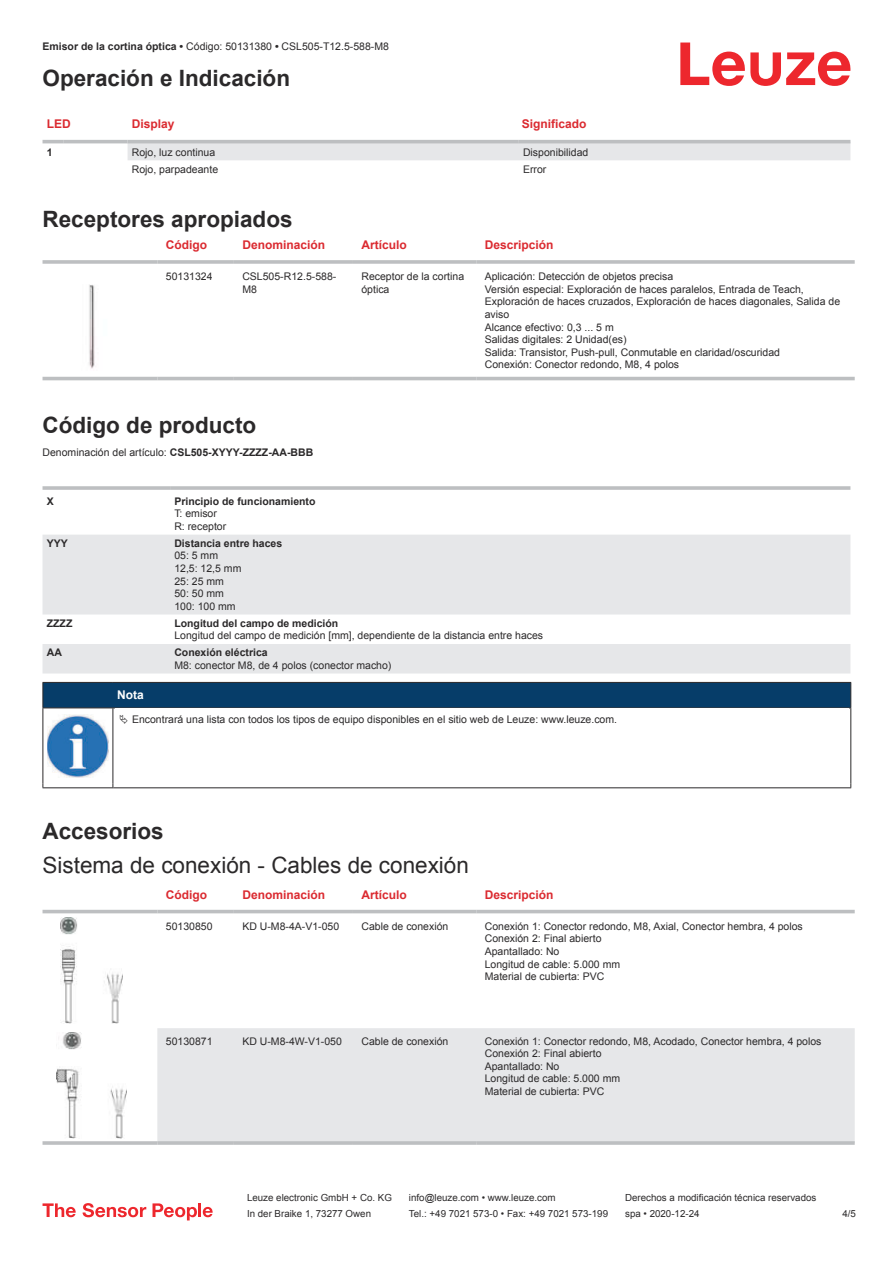
<style>
.page{position:relative;width:893px;height:1263px;background:#fff}
.page>*{position:absolute;margin:0;border:0;box-sizing:border-box;transform-origin:0 0}
.t1{font:700 22.5px "Arial";color:#2b292a}
.t2{font:22.5px "Arial";color:#2b292a}
.t3{font:700 12px "Arial";color:#db2a30}
.t4{font:700 12px "Arial";color:#fff}
.t5{font:10.5px/12.6px "Arial";color:#2b292a}
.t6{font:700 10.5px "Arial";color:#2b292a}
.t7{font:9.75px "Arial";color:#2b292a}
.s1{font-weight:700}
</style>
<div class="page">
<svg style="left:680px;top:43px;width:170px;height:43px"></svg>
<div style="left:128px;top:143px;width:722px;height:17px;background:#e6e7e9"></div>
<hr style="left:43px;top:140px;width:21px;height:3px;background:#bdbfc1">
<hr style="left:64px;top:140px;width:64px;height:3px;background:#bdbfc1">
<hr style="left:128px;top:140px;width:391px;height:3px;background:#bdbfc1">
<hr style="left:519px;top:140px;width:331px;height:3px;background:#bdbfc1">
<div style="left:43px;top:376px;width:812px;height:5px;background:#eeefef"></div>
<hr style="left:43px;top:260px;width:114px;height:4px;background:#bdbfc1">
<hr style="left:157px;top:260px;width:77px;height:4px;background:#c7c9ca">
<hr style="left:234px;top:260px;width:119px;height:4px;background:#bdbfc1">
<hr style="left:353px;top:260px;width:123px;height:4px;background:#bdbfc1">
<hr style="left:476px;top:260px;width:379px;height:4px;background:#c7c9ca">
<hr style="left:43px;top:377px;width:114px;height:3px;background:#bdbfc1">
<hr style="left:157px;top:377px;width:77px;height:3px;background:#bdbfc1">
<hr style="left:234px;top:377px;width:119px;height:3px;background:#bdbfc1">
<hr style="left:353px;top:377px;width:123px;height:3px;background:#bdbfc1">
<hr style="left:476px;top:377px;width:379px;height:3px;background:#bdbfc1">
<img style="left:89px;top:284px;width:6px;height:85px">
<svg style="left:43px;top:535px;width:807px;height:138px;fill:#e6e7e9"></svg>
<hr style="left:43px;top:486px;width:127px;height:4px;background:#bdbfc1">
<hr style="left:170px;top:486px;width:680px;height:4px;background:#c5c7c9">
<svg style="left:43px;top:909px;width:812px;height:187px"></svg>
<div style="left:157px;top:1028px;width:698px;height:113px;background:#e6e7e9"></div>
<hr style="left:43px;top:910px;width:114px;height:3px;background:#bdbfc1">
<hr style="left:157px;top:910px;width:77px;height:3px;background:#bdbfc1">
<hr style="left:234px;top:910px;width:119px;height:3px;background:#bdbfc1">
<hr style="left:353px;top:910px;width:123px;height:3px;background:#bdbfc1">
<hr style="left:476px;top:910px;width:379px;height:3px;background:#bdbfc1">
<hr style="left:43px;top:1141px;width:114px;height:4px;background:#bdbfc1">
<hr style="left:157px;top:1141px;width:77px;height:4px;background:#c6c8ca">
<hr style="left:234px;top:1141px;width:119px;height:4px;background:#bdbfc1">
<hr style="left:353px;top:1141px;width:123px;height:4px;background:#bdbfc1">
<hr style="left:476px;top:1141px;width:379px;height:4px;background:#c6c8ca">
<img style="left:60px;top:918px;width:63px;height:106px">
<img style="left:56px;top:1032px;width:70px;height:107px">
<svg style="left:43px;top:1203px;width:33px;height:14px"></svg>
<svg style="left:83px;top:1203px;width:63px;height:14px"></svg>
<svg style="left:153px;top:1203px;width:44px;height:17px"></svg>
<hr style="left:198px;top:1203px;width:3px;height:14px;background:#ed272d">
<svg style="left:203px;top:1207px;width:10px;height:10px"></svg>
<div style="left:43px;top:682px;width:808px;height:26px;background:#063d69"></div>
<hr style="left:113px;top:707px;width:738px;height:1px;background:#2b292a">
<hr style="left:43px;top:708px;width:1px;height:75px;background:#2b292a">
<hr style="left:113px;top:708px;width:1px;height:75px;background:#2b292a">
<hr style="left:850px;top:708px;width:1px;height:75px;background:#2b292a">
<hr style="left:43px;top:787px;width:70px;height:1px;background:#2b292a">
<hr style="left:113px;top:787px;width:738px;height:1px;background:#2b292a">
<img style="left:47px;top:714px;width:61px;height:63px">
<p class="t5" style="left:43px;top:41px;width:348px"><span class="s1">Emisor de la cortina óptica •</span> Código: 50131380 <span class="s1">•</span> CSL505-T12.5-588-M8</p>
<h1 class="t1" style="left:43px;top:70px;width:249px">Operación e Indicación</h1>
<p class="t3" style="left:47px;top:119px;width:25px">LED</p>
<p class="t3" style="left:132px;top:119px;width:44px">Display</p>
<p class="t3" style="left:522px;top:119px;width:66px">Significado</p>
<p class="t6" style="left:47px;top:148px;width:7px">1</p>
<p class="t5" style="left:132px;top:147px;width:85px">Rojo, luz continua</p>
<p class="t5" style="left:523px;top:147px;width:67px">Disponibilidad</p>
<p class="t5" style="left:132px;top:163px;width:88px">Rojo, parpadeante</p>
<p class="t5" style="left:523px;top:163px;width:25px">Error</p>
<h1 class="t1" style="left:43px;top:211px;width:252px">Receptores apropiados</h1>
<p class="t3" style="left:166px;top:241px;width:43px">Código</p>
<p class="t3" style="left:242px;top:241px;width:84px">Denominación</p>
<p class="t3" style="left:361px;top:241px;width:47px">Artículo</p>
<p class="t3" style="left:485px;top:241px;width:70px">Descripción</p>
<p class="t5" style="left:166px;top:271px;width:48px">50131324</p>
<p class="t5" style="left:242px;top:271px;width:95px">CSL505-R12.5-588-<br>M8</p>
<p class="t5" style="left:361px;top:271px;width:104px">Receptor de la cortina óptica</p>
<p class="t5" style="left:485px;top:271px;width:357px">Aplicación: Detección de objetos precisa<br>Versión especial: Exploración de haces paralelos, Entrada de Teach, Exploración de haces cruzados, Exploración de haces diagonales, Salida de aviso<br>Alcance efectivo: 0,3 ... 5 m<br>Salidas digitales: 2 Unidad(es)<br>Salida: Transistor, Push-pull, Conmutable en claridad/oscuridad<br>Conexión: Conector redondo, M8, 4 polos</p>
<h1 class="t1" style="left:43px;top:417px;width:215px">Código de producto</h1>
<p class="t5" style="left:43px;top:447px;width:272px">Denominación del artículo: <span class="s1">CSL505-XYYY-ZZZZ-AA-BBB</span></p>
<p class="t6" style="left:47px;top:497px;width:9px">X</p>
<p class="t6" style="left:174px;top:497px;width:143px">Principio de funcionamiento</p>
<p class="t5" style="left:174px;top:508px;width:53px">T: emisor<br>R: receptor</p>
<p class="t6" style="left:47px;top:539px;width:23px">YYY</p>
<p class="t6" style="left:174px;top:539px;width:109px">Distancia entre haces</p>
<p class="t5" style="left:174px;top:550px;width:69px">05: 5 mm<br>12,5: 12,5 mm<br>25: 25 mm<br>50: 50 mm<br>100: 100 mm</p>
<p class="t6" style="left:47px;top:619px;width:27px">ZZZZ</p>
<p class="t6" style="left:174px;top:619px;width:165px">Longitud del campo de medición</p>
<p class="t5" style="left:174px;top:630px;width:370px">Longitud del campo de medición [mm], dependiente de la distancia entre haces</p>
<p class="t6" style="left:47px;top:648px;width:17px">AA</p>
<p class="t6" style="left:174px;top:648px;width:95px">Conexión eléctrica</p>
<p class="t5" style="left:174px;top:660px;width:219px">M8: conector M8, de 4 polos (conector macho)</p>
<p class="t4" style="left:117px;top:691px;width:28px">Nota</p>
<p class="t5" style="left:132px;top:714px;width:487px">Encontrará una lista con todos los tipos de equipo disponibles en el sitio web de Leuze: www.leuze.com.</p>
<h1 class="t1" style="left:43px;top:823px;width:123px">Accesorios</h1>
<h1 class="t2" style="left:43px;top:856px;width:428px">Sistema de conexión - Cables de conexión</h1>
<p class="t3" style="left:166px;top:890px;width:43px">Código</p>
<p class="t3" style="left:242px;top:890px;width:84px">Denominación</p>
<p class="t3" style="left:361px;top:890px;width:47px">Artículo</p>
<p class="t3" style="left:485px;top:890px;width:70px">Descripción</p>
<p class="t5" style="left:166px;top:921px;width:48px">50130850</p>
<p class="t5" style="left:242px;top:921px;width:98px">KD U-M8-4A-V1-050</p>
<p class="t5" style="left:361px;top:921px;width:88px">Cable de conexión</p>
<p class="t5" style="left:485px;top:921px;width:320px">Conexión 1: Conector redondo, M8, Axial, Conector hembra, 4 polos<br>Conexión 2: Final abierto<br>Apantallado: No<br>Longitud de cable: 5.000 mm<br>Material de cubierta: PVC</p>
<p class="t5" style="left:166px;top:1035px;width:48px">50130871</p>
<p class="t5" style="left:242px;top:1035px;width:101px">KD U-M8-4W-V1-050</p>
<p class="t5" style="left:361px;top:1035px;width:88px">Cable de conexión</p>
<p class="t5" style="left:485px;top:1035px;width:338px">Conexión 1: Conector redondo, M8, Acodado, Conector hembra, 4 polos<br>Conexión 2: Final abierto<br>Apantallado: No<br>Longitud de cable: 5.000 mm<br>Material de cubierta: PVC</p>
<p class="t7" style="left:247px;top:1194px;width:146px">Leuze electronic GmbH + Co. KG</p>
<p class="t7" style="left:409px;top:1194px;width:148px">info@leuze.com • www.leuze.com</p>
<p class="t7" style="left:625px;top:1194px;width:193px">Derechos a modificación técnica reservados</p>
<p class="t7" style="left:247px;top:1210px;width:126px">In der Braike 1, 73277 Owen</p>
<p class="t7" style="left:409px;top:1210px;width:201px">Tel.: +49 7021 573-0 • Fax: +49 7021 573-199</p>
<p class="t7" style="left:625px;top:1210px;width:76px">spa • 2020-12-24</p>
<p class="t7" style="left:842px;top:1210px;width:15px">4 /5</p>
</div>
